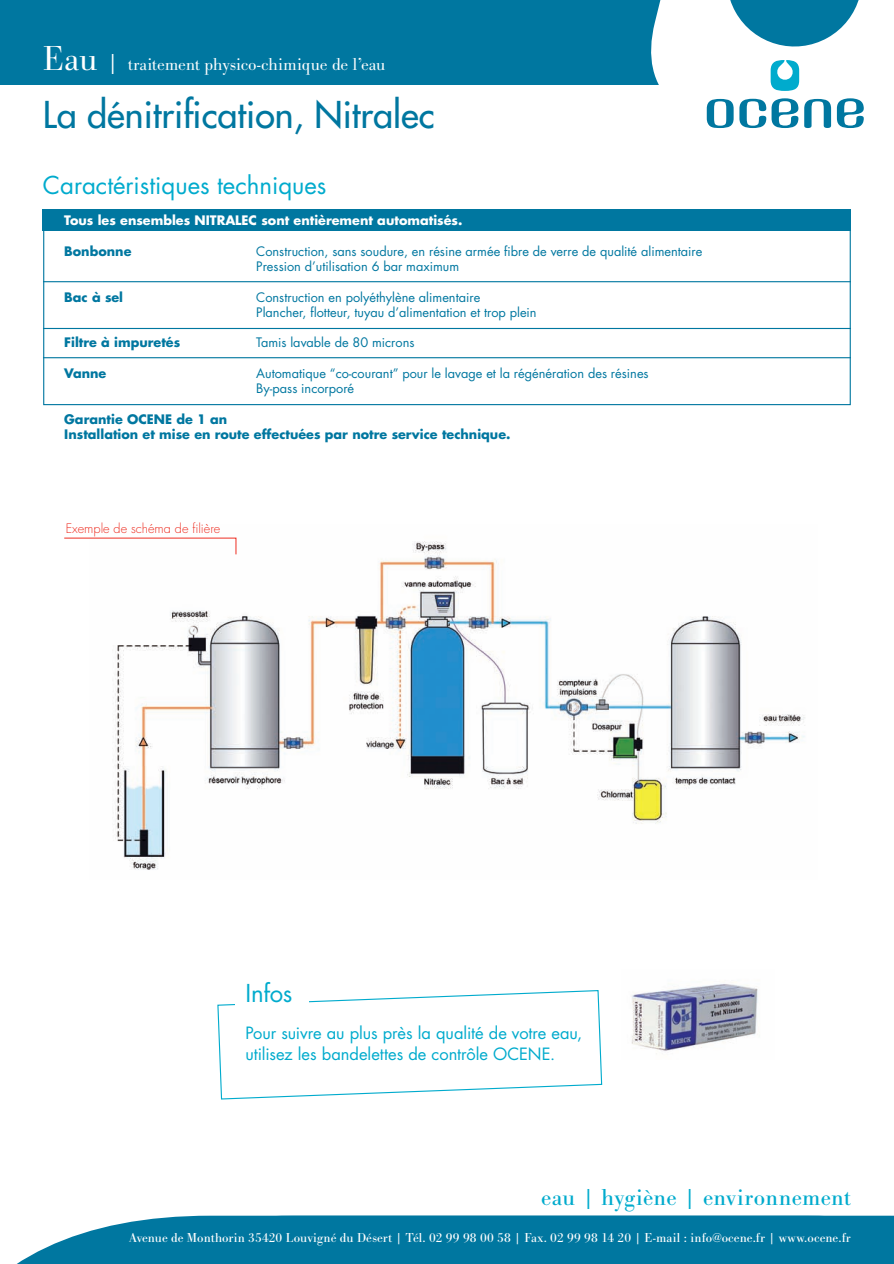
<style>
.page{position:relative;width:894px;height:1264px;background:#fff}
.page>*{position:absolute;margin:0;border:0;box-sizing:border-box;transform-origin:0 0}
.t1{font:36px "Futura";color:#0077a0}
.t2{font:24px "Futura";color:#00abcd}
.t3{font:24px "URW Bodoni T";letter-spacing:.01em;color:#00abcd}
.t4{font:18px "URW Bodoni T Ligh";letter-spacing:-.005em;color:#fff}
.t5{font:16.5px/21px "Futura";color:#00abcd}
.t6{font:13.5px "URW Bodoni T";letter-spacing:.01em;color:#fff}
.t7{font:12.75px/15.3px "Futura";color:#0077a0}
.t8{font:700 12.75px/15.3px "Futura";color:#0077a0}
.t9{font:700 12.75px "Futura";color:#fff}
.t10{font:300 12.75px "Futura";color:#ee2e22}
.s1{font-size:36px}
.s2{font-size:24px}
</style>
<div class="page">
<div style="left:0;top:0;width:894px;height:85px;background:#0077a0"></div>
<hr style="left:43px;top:281px;width:808px;height:1px;background:#0077a0">
<hr style="left:43px;top:357px;width:808px;height:1px;background:#0077a0">
<div style="left:43px;top:209px;width:808px;height:22px;background:#0077a0"></div>
<div style="left:43px;top:210px;width:808px;height:195px;border:1px solid #0077a0"></div>
<hr style="left:43px;top:328px;width:808px;height:1px;background:#0077a0">
<img style="left:115px;top:541px;width:690px;height:329px">
<svg style="left:64px;top:537px;width:173px;height:18px"></svg>
<svg style="left:217px;top:990px;width:386px;height:110px"></svg>
<div style="left:236px;top:961px;width:73px;height:90px;background:#fff"></div>
<img style="left:631px;top:984px;width:127px;height:70px">
<svg style="left:651px;top:0;width:243px;height:128px"></svg>
<svg style="left:17px;top:1215px;width:877px;height:49px;background:#1381a7"></svg>
<h3 class="t4" style="left:43px;top:58px;width:344px"><span class="s1">Eau</span> <span class="s2">|</span> traitement physico-chimique de l’eau</h3>
<h1 class="t1" style="left:43px;top:97px;width:393px">La dénitrification, Nitralec</h1>
<h2 class="t2" style="left:43px;top:174px;width:285px">Caractéristiques techniques</h2>
<p class="t9" style="left:64px;top:214px;width:400px">Tous les ensembles NITRALEC sont entièrement automatisés.</p>
<p class="t8" style="left:64px;top:244px;width:69px">Bonbonne</p>
<p class="t7" style="left:256px;top:244px;width:448px">Construction, sans soudure, en résine armée fibre de verre de qualité alimentaire<br>Pression d’utilisation 6 bar maximum</p>
<p class="t8" style="left:64px;top:290px;width:60px">Bac à sel</p>
<p class="t7" style="left:256px;top:290px;width:282px">Construction en polyéthylène alimentaire<br>Plancher, flotteur, tuyau d’alimentation et trop plein</p>
<p class="t8" style="left:64px;top:336px;width:118px">Filtre à impuretés</p>
<p class="t7" style="left:256px;top:336px;width:160px">Tamis lavable de 80 microns</p>
<p class="t8" style="left:64px;top:367px;width:44px">Vanne</p>
<p class="t7" style="left:256px;top:367px;width:394px">Automatique “co-courant” pour le lavage et la régénération des résines<br>By-pass incorporé</p>
<p class="t8" style="left:64px;top:413px;width:448px">Garantie OCENE de 1 an<br>Installation et mise en route effectuées par notre service technique.</p>
<p class="t10" style="left:66px;top:523px;width:156px">Exemple de schéma de filière</p>
<h2 class="t2" style="left:245px;top:982px;width:49px">Infos</h2>
<p class="t5" style="left:245px;top:1024px;width:338px">Pour suivre au plus près la qualité de votre eau, utilisez les bandelettes de contrôle OCENE.</p>
<h2 class="t3" style="left:541px;top:1188px;width:311px">eau | hygiène | environnement</h2>
<p class="t6" style="left:129px;top:1233px;width:723px">Avenue de Monthorin 35420 Louvigné du Désert | Tél. 02 99 98 00 58 | Fax. 02 99 98 14 20 | E-mail : info@ocene.fr | www.ocene.fr</p>
</div>
